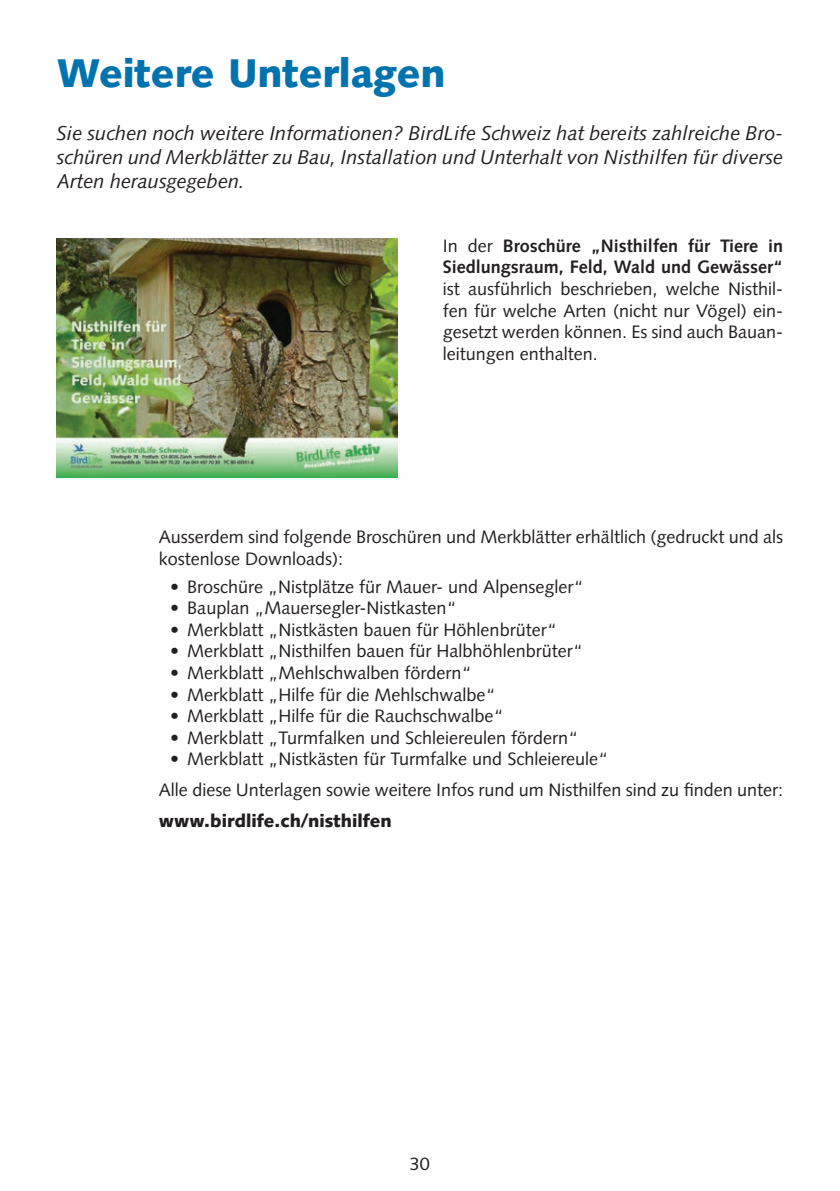
<style>
.page{position:relative;width:840px;height:1191px;background:#fff}
.page>*{position:absolute;margin:0;border:0;box-sizing:border-box;transform-origin:0 0}
.t1{font:900 40px "Syntax LT Std";color:#0073ae}
.t2{font:italic 20px/24px "Syntax LT Std";color:#231f20;text-align:justify}
.t3{font:18px/21.6px "Syntax LT Std";color:#231f20}
.t4{font:700 18px/21.6px "Syntax LT Std";color:#231f20}
.t5{font:900 18px "Syntax LT Std";color:#231f20}
.s1{font-weight:400}
</style>
<div class="page">
<img style="left:57px;top:238px;width:340px;height:240px">
<h1 class="t1" style="left:57px;top:49px;width:390px">Weitere Unterlagen</h1>
<p class="t2" style="left:57px;top:121px;width:727px">Sie suchen noch weitere Informationen? BirdLife Schweiz hat bereits zahlreiche Bro&shy;schüren und Merkblätter zu Bau, Installation und Unterhalt von Nisthilfen für diverse Arten herausgegeben.</p>
<p class="t4" style="left:442px;top:235px;width:342px"><span class="s1">In der</span> Broschüre „Nisthilfen für Tiere in<br>Siedlungsraum, Feld, Wald und Gewässer“</p>
<p class="t3" style="left:442px;top:278px;width:342px;text-align:justify">ist ausführlich beschrieben, welche Nisthil&shy;fen für welche Arten (nicht nur Vögel) ein&shy;gesetzt werden können. Es sind auch Bauan&shy;leitungen enthalten.</p>
<p class="t3" style="left:159px;top:526px;width:625px">Ausserdem sind folgende Broschüren und Merkblätter erhältlich (gedruckt und als kostenlose Downloads):</p>
<p class="t3" style="left:170px;top:575px;width:414px">• Broschüre „Nistplätze für Mauer- und Alpensegler“</p>
<p class="t3" style="left:170px;top:597px;width:288px">• Bauplan „Mauersegler-Nistkasten“</p>
<p class="t3" style="left:170px;top:619px;width:388px">• Merkblatt „Nistkästen bauen für Höhlenbrüter“</p>
<p class="t3" style="left:170px;top:640px;width:414px">• Merkblatt „Nisthilfen bauen für Halbhöhlenbrüter“</p>
<p class="t3" style="left:170px;top:662px;width:302px">• Merkblatt „Mehlschwalben fördern“</p>
<p class="t3" style="left:170px;top:683px;width:327px">• Merkblatt „Hilfe für die Mehlschwalbe“</p>
<p class="t3" style="left:170px;top:705px;width:335px">• Merkblatt „Hilfe für die Rauchschwalbe“</p>
<p class="t3" style="left:170px;top:727px;width:409px">• Merkblatt „Turmfalken und Schleiereulen fördern“</p>
<p class="t3" style="left:159px;top:744px;width:625px;line-height:30.6px;text-indent:11px">• Merkblatt „Nistkästen für Turmfalke und Schleiereule“<br>Alle diese Unterlagen sowie weitere Infos rund um Nisthilfen sind zu finden unter:</p>
<p class="t5" style="left:159px;top:809px;width:234px">www.birdlife.ch/nisthilfen</p>
<p class="t3" style="left:410px;top:1153px;width:22px">30</p>
</div>
